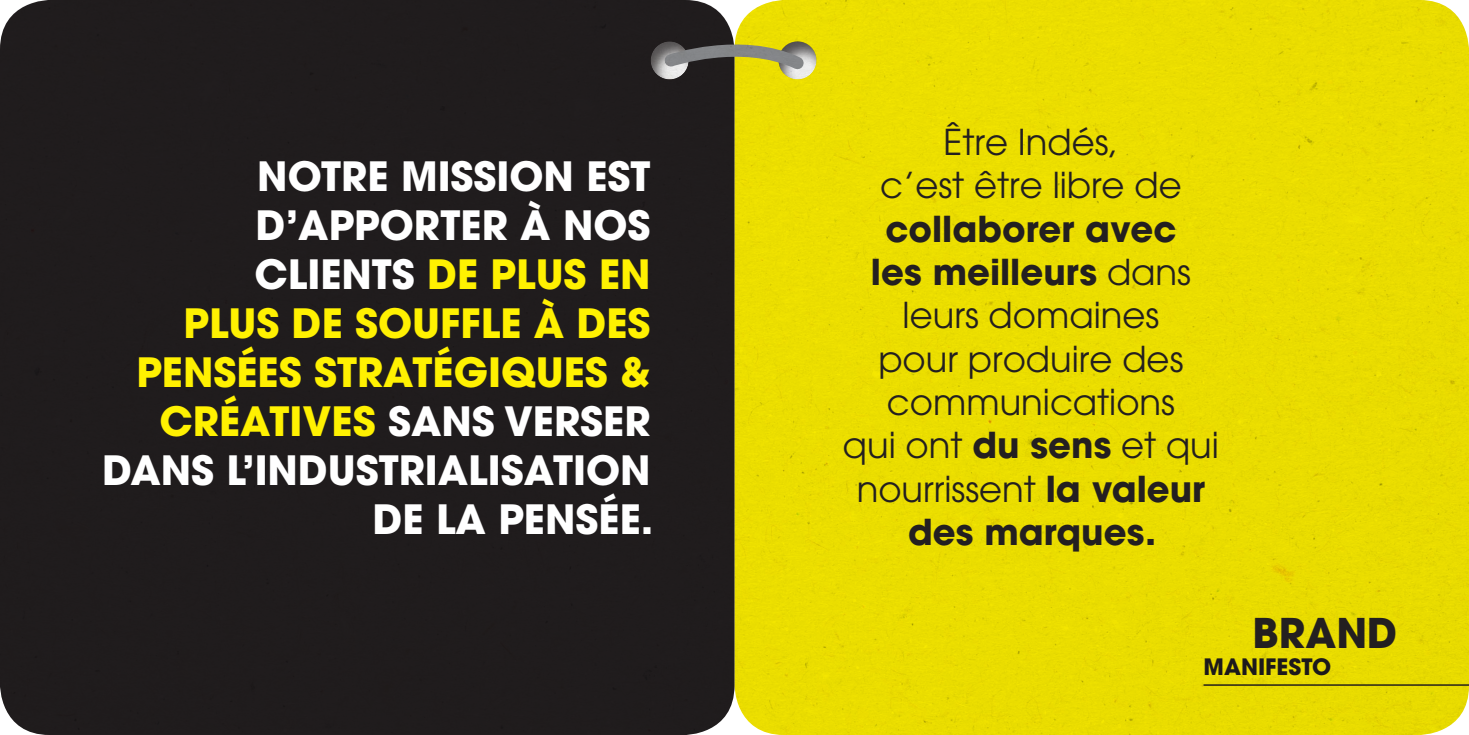
<style>
.page{position:relative;width:1469px;height:735px;background:#fff}
.page>*{position:absolute;margin:0;border:0;box-sizing:border-box;transform-origin:0 0}
.t1{font:700 40.6px "Avant Garde LT";color:#231f20}
.t2{font:700 40.07px/49px "Avant Garde LT";color:#fff;text-align:right}
.t3{font:35.52px/43.4px "Avant Garde LT";color:#231f20;text-align:center}
.t4{font:700 35.52px/43.4px "Avant Garde LT";color:#231f20;text-align:center}
.t5{font:700 22.4px "Avant Garde LT";color:#1c191b}
.s1{color:#fff101}
.s2{font-weight:700}
.s3{font-weight:400}
</style>
<div class="page">
<img style="left:0;top:0;width:1468px;height:734px">
<hr style="left:1203px;top:684px;width:265px;height:1px;background:#1c191b">
<p class="t2" style="left:103px;top:151px;width:552px">NOTRE MISSION EST<br>D’APPORTER À NOS<br>CLIENTS <span class="s1">DE PLUS EN<br>PLUS DE SOUFFLE À DES<br>PENSÉES STRATÉGIQUES &amp;<br>CRÉATIVES</span> SANS VERSER<br>DANS L’INDUSTRIALISATION<br>DE LA PENSÉE.</p>
<p class="t3" style="left:943px;top:120px;width:177px">Être Indés,</p>
<p class="t3" style="left:871px;top:163px;width:321px">c’est être libre de <span class="s2">collaborer avec les meilleurs</span> dans leurs domaines pour produire des communications</p>
<p class="t4" style="left:843px;top:423px;width:377px"><span class="s3">qui ont</span> du sens <span class="s3">et qui nourrissent</span> la valeur des marques.</p>
<p class="t1" style="left:1252px;top:606px;width:146px">BRAND</p>
<p class="t5" style="left:1203px;top:651px;width:129px">MANIFESTO</p>
</div>
